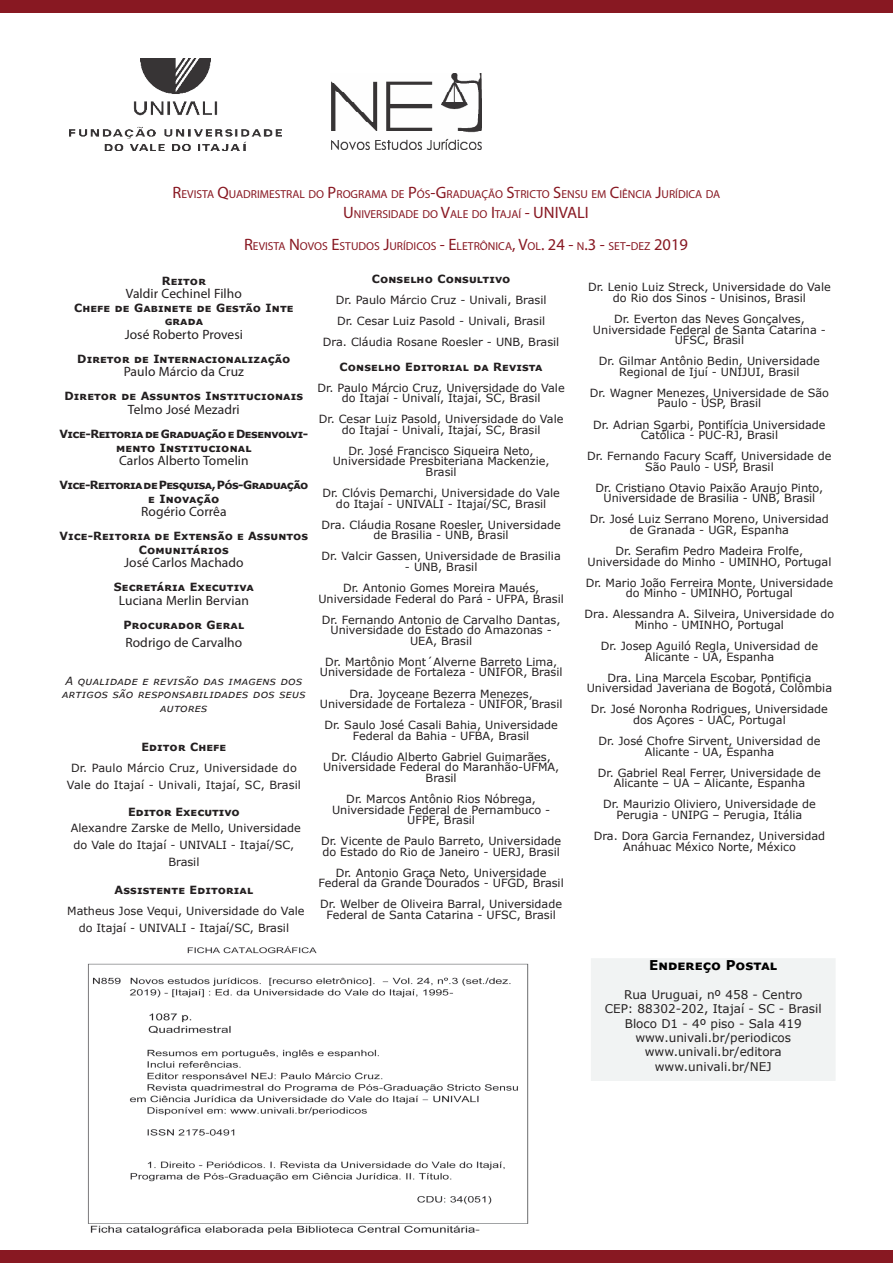
<style>
.page{position:relative;width:893px;height:1263px;background:#fff}
.page>*{position:absolute;margin:0;border:0;box-sizing:border-box;transform-origin:0 0}
.TEXTO{font:13.5px "Myriad Pro";letter-spacing:.005em;color:#231f20}
.Notas{font:700 13.5px "Verdana";color:#000}
.Notas-2{font:12px/14.4px "Verdana";color:#231f20;text-align:center}
.Notas-3{font:11.55px/19.8px "Myriad Pro";color:#881822}
.TEXTO-2{font:11.25px/10.5px "Verdana";color:#231f20;text-align:center}
.TEXTO-3{font:700 11.25px/13.5px "Verdana";letter-spacing:.01em;color:#231f20;text-align:center}
.TEXTO-4{font:italic 11.25px/13.5px "Verdana";letter-spacing:.01em;color:#231f20;text-align:center}
.TEXTO-5{font:700 11.25px/13.5px "Verdana";letter-spacing:-.04em;color:#231f20;text-align:center}
.TEXTO-6{font:700 11.25px/13.5px "Verdana";letter-spacing:-.05em;color:#231f20;text-align:center}
.s1{font-size:16.5px}
</style>
<div class="page">
<img style="left:69px;top:58px;width:213px;height:93px">
<img style="left:331px;top:73px;width:150px;height:77px">
<div style="left:0;top:0;width:893px;height:13px;background:#881822"></div>
<div style="left:0;top:1250px;width:893px;height:13px;background:#881822"></div>
<div style="left:592px;top:959px;width:243px;height:121px;background:#f1f3f3"></div>
<div style="left:591px;top:958px;width:245px;height:123px;border:2px solid #f1f3f3"></div>
<img style="left:87px;top:946px;width:442px;height:289px">
<p class="Notas-3" style="left:343px;top:184px;width:379px;text-indent:-170px"><span class="s1">R</span>EVISTA <span class="s1">Q</span>UADRIMESTRAL DO <span class="s1">P</span>ROGRAMA DE <span class="s1">P</span>ÓS<span class="s1">-G</span>RADUAÇÃO <span class="s1">S</span>TRICTO <span class="s1">S</span>ENSU EM <span class="s1">C</span>IÊNCIA <span class="s1">J</span>URÍDICA DA<br><span class="s1">U</span> NIVERSIDADE DO <span class="s1">V</span>ALE DO <span class="s1">I</span>TAJAÍ <span class="s1">- UNIVALI</span></p>
<p class="Notas-3" style="left:244px;top:236px;width:445px"><span class="s1">R</span>EVISTA <span class="s1">N</span> OVOS <span class="s1">E</span>STUDOS <span class="s1">J</span>URÍDICOS <span class="s1">- E</span> LETRÔNICA<span class="s1">, V</span>OL<span class="s1">. 24 -</span> N<span class="s1">.3 -</span> SET<span class="s1">-</span>DEZ <span class="s1">2019</span></p>
<p class="TEXTO-3" style="left:162px;top:273px;width:46px">Reitor</p>
<p class="TEXTO" style="left:126px;top:285px;width:117px">Valdir Cechinel Filho</p>
<p class="TEXTO-3" style="left:74px;top:300px;width:221px">Chefe de Gabinete de Gestão Inte grada</p>
<p class="TEXTO" style="left:125px;top:326px;width:120px">José Roberto Provesi</p>
<p class="TEXTO-3" style="left:77px;top:352px;width:215px">Diretor de Internacionalização</p>
<p class="TEXTO" style="left:124px;top:363px;width:122px">Paulo Márcio da Cruz</p>
<p class="TEXTO-3" style="left:65px;top:389px;width:240px">Diretor de Assuntos Institucionais</p>
<p class="TEXTO" style="left:128px;top:401px;width:113px">Telmo José Mezadri</p>
<p class="TEXTO-5" style="left:60px;top:427px;width:250px">Vice-Reitoria de Graduação e Desenvolvi&shy;mento Institucional</p>
<p class="TEXTO" style="left:119px;top:452px;width:131px">Carlos Alberto Tomelin</p>
<p class="TEXTO-6" style="left:60px;top:478px;width:250px">Vice-Reitoria de Pesquisa, Pós-Graduação e Inovação</p>
<p class="TEXTO" style="left:141px;top:503px;width:87px">Rogério Corrêa</p>
<p class="TEXTO-3" style="left:60px;top:529px;width:250px">Vice-Reitoria de Extensão e Assuntos<br>Comunitários</p>
<p class="TEXTO" style="left:124px;top:554px;width:121px">José Carlos Machado</p>
<p class="TEXTO-3" style="left:114px;top:580px;width:142px">Secretária Executiva</p>
<p class="TEXTO" style="left:119px;top:592px;width:131px">Luciana Merlin Bervian</p>
<p class="TEXTO-3" style="left:124px;top:618px;width:122px">Procurador Geral</p>
<p class="TEXTO" style="left:125px;top:634px;width:118px">Rodrigo de Carvalho</p>
<p class="TEXTO-4" style="left:62px;top:674px;width:245px">A qualidade e revisão das imagens dos artigos são responsabilidades dos seus autores</p>
<p class="TEXTO-3" style="left:141px;top:740px;width:86px">Editor Chefe</p>
<p class="TEXTO-2" style="left:67px;top:760px;width:236px;line-height:16.5px">Dr. Paulo Márcio Cruz, Universidade do<br>Vale do Itajaí - Univali, Itajaí, SC, Brasil</p>
<p class="TEXTO-3" style="left:128px;top:805px;width:113px">Editor Executivo</p>
<p class="TEXTO-2" style="left:71px;top:820px;width:232px;line-height:16.6px">Alexandre Zarske de Mello, Universidade do Vale do Itajaí - UNIVALI - Itajaí/SC,<br>Brasil</p>
<p class="TEXTO-3" style="left:114px;top:883px;width:140px">Assistente Editorial</p>
<p class="TEXTO-2" style="left:67px;top:903px;width:239px;line-height:16.8px">Matheus Jose Vequi, Universidade do Vale do Itajaí - UNIVALI - Itajaí/SC, Brasil</p>
<p class="TEXTO-3" style="left:372px;top:272px;width:140px">Conselho Consultivo</p>
<p class="TEXTO-2" style="left:336px;top:295px;width:212px">Dr. Paulo Márcio Cruz - Univali, Brasil</p>
<p class="TEXTO-2" style="left:337px;top:316px;width:210px">Dr. Cesar Luiz Pasold - Univali, Brasil</p>
<p class="TEXTO-2" style="left:323px;top:337px;width:238px">Dra. Cláudia Rosane Roesler - UNB, Brasil</p>
<p class="TEXTO-3" style="left:340px;top:359px;width:205px">Conselho Editorial da Revista</p>
<p class="TEXTO-2" style="left:318px;top:382px;width:249px">Dr. Paulo Márcio Cruz, Universidade do Vale do Itajaí - Univali, Itajaí, SC, Brasil</p>
<p class="TEXTO-2" style="left:319px;top:414px;width:246px">Dr. Cesar Luiz Pasold, Universidade do Vale do Itajaí - Univali, Itajaí, SC, Brasil</p>
<p class="TEXTO-2" style="left:333px;top:445px;width:218px">Dr. José Francisco Siqueira Neto,<br>Universidade Presbiteriana Mackenzie,<br>Brasil</p>
<p class="TEXTO-2" style="left:322px;top:488px;width:239px">Dr. Clóvis Demarchi, Universidade do Vale do Itajaí - UNIVALI - Itajaí/SC, Brasil</p>
<p class="TEXTO-2" style="left:321px;top:519px;width:241px">Dra. Cláudia Rosane Roesler, Universidade de Brasilia - UNB, Brasil</p>
<p class="TEXTO-2" style="left:322px;top:551px;width:241px">Dr. Valcir Gassen, Universidade de Brasilia</p>
<p class="TEXTO-2" style="left:405px;top:561px;width:74px">- UNB, Brasil</p>
<p class="TEXTO-2" style="left:318px;top:583px;width:247px">Dr. Antonio Gomes Moreira Maués,<br>Universidade Federal do Pará - UFPA, Brasil</p>
<p class="TEXTO-2" style="left:322px;top:614px;width:240px">Dr. Fernando Antonio de Carvalho Dantas,<br>Universidade do Estado do Amazonas -<br>UEA, Brasil</p>
<p class="TEXTO-2" style="left:320px;top:656px;width:244px">Dr. Martônio Mont´Alverne Barreto Lima,<br>Universidade de Fortaleza - UNIFOR, Brasil</p>
<p class="TEXTO-2" style="left:320px;top:688px;width:244px">Dra. Joyceane Bezerra Menezes,<br>Universidade de Fortaleza - UNIFOR, Brasil</p>
<p class="TEXTO-2" style="left:324px;top:720px;width:235px">Dr. Saulo José Casali Bahia, Universidade<br>Federal da Bahia - UFBA, Brasil</p>
<p class="TEXTO-2" style="left:323px;top:751px;width:238px">Dr. Cláudio Alberto Gabriel Guimarães,<br>Universidade Federal do Maranhão-UFMA,<br>Brasil</p>
<p class="TEXTO-2" style="left:332px;top:793px;width:220px">Dr. Marcos Antônio Rios Nóbrega,<br>Universidade Federal de Pernambuco -<br>UFPE, Brasil</p>
<p class="TEXTO-2" style="left:321px;top:836px;width:242px;text-align:left">Dr. Vicente de Paulo Barreto, Universidade do Estado do Rio de Janeiro - UERJ, Brasil</p>
<p class="TEXTO-2" style="left:319px;top:867px;width:247px">Dr. Antonio Graça Neto, Universidade<br>Federal da Grande Dourados - UFGD, Brasil</p>
<p class="TEXTO-2" style="left:320px;top:899px;width:243px">Dr. Welber de Oliveira Barral, Universidade<br>Federal de Santa Catarina - UFSC, Brasil</p>
<p class="TEXTO-2" style="left:588px;top:282px;width:244px">Dr. Lenio Luiz Streck, Universidade do Vale do Rio dos Sinos - Unisinos, Brasil</p>
<p class="TEXTO-2" style="left:593px;top:314px;width:234px">Dr. Everton das Neves Gonçalves,<br>Universidade Federal de Santa Catarina -<br>UFSC, Brasil</p>
<p class="TEXTO-2" style="left:599px;top:356px;width:222px">Dr. Gilmar Antônio Bedin, Universidade<br>Regional de Ijuí - UNIJUI, Brasil</p>
<p class="TEXTO-2" style="left:590px;top:387px;width:241px">Dr. Wagner Menezes, Universidade de São<br>Paulo - USP, Brasil</p>
<p class="TEXTO-2" style="left:593px;top:419px;width:234px">Dr. Adrian Sgarbi, Pontifícia Universidade<br>Católica - PUC-RJ, Brasil</p>
<p class="TEXTO-2" style="left:587px;top:451px;width:246px">Dr. Fernando Facury Scaff, Universidade de<br>São Paulo - USP, Brasil</p>
<p class="TEXTO-2" style="left:595px;top:482px;width:229px">Dr. Cristiano Otavio Paixão Araujo Pinto,<br>Universidade de Brasilia - UNB, Brasil</p>
<p class="TEXTO-2" style="left:590px;top:514px;width:241px">Dr. José Luiz Serrano Moreno, Universidad de Granada - UGR, Espanha</p>
<p class="TEXTO-2" style="left:587px;top:546px;width:245px">Dr. Serafim Pedro Madeira Frolfe,<br>Universidade do Minho - UMINHO, Portugal</p>
<p class="TEXTO-2" style="left:586px;top:577px;width:249px">Dr. Mario João Ferreira Monte, Universidade do Minho - UMINHO, Portugal</p>
<p class="TEXTO-2" style="left:585px;top:609px;width:251px">Dra. Alessandra A. Silveira, Universidade do<br>Minho - UMINHO, Portugal</p>
<p class="TEXTO-2" style="left:601px;top:641px;width:219px">Dr. Josep Aguiló Regla, Universidad de<br>Alicante - UA, Espanha</p>
<p class="TEXTO-2" style="left:587px;top:672px;width:247px">Dra. Lina Marcela Escobar, Pontificia<br>Universidad Javeriana de Bogotá, Colômbia</p>
<p class="TEXTO-2" style="left:591px;top:704px;width:239px">Dr. José Noronha Rodrigues, Universidade dos Açores - UAC, Portugal</p>
<p class="TEXTO-2" style="left:598px;top:736px;width:223px">Dr. José Chofre Sirvent, Universidad de<br>Alicante - UA, Espanha</p>
<p class="TEXTO-2" style="left:598px;top:767px;width:225px">Dr. Gabriel Real Ferrer, Universidade de<br>Alicante – UA – Alicante, Espanha</p>
<p class="TEXTO-2" style="left:603px;top:799px;width:214px">Dr. Maurizio Oliviero, Universidade de<br>Perugia - UNIPG – Perugia, Itália</p>
<p class="TEXTO-2" style="left:594px;top:830px;width:233px">Dra. Dora Garcia Fernandez, Universidad<br>Anáhuac México Norte, México</p>
<p class="Notas" style="left:649px;top:955px;width:130px">Endereço Postal</p>
<p class="Notas-2" style="left:605px;top:987px;width:219px">Rua Uruguai, nº 458 - Centro<br>CEP: 88302-202, Itajaí - SC - Brasil<br>Bloco D1 - 4º piso - Sala 419 www.univali.br/periodicos www.univali.br/editora</p>
<p class="Notas-2" style="left:655px;top:1059px;width:118px">www.univali.br/NEJ</p>
</div>
